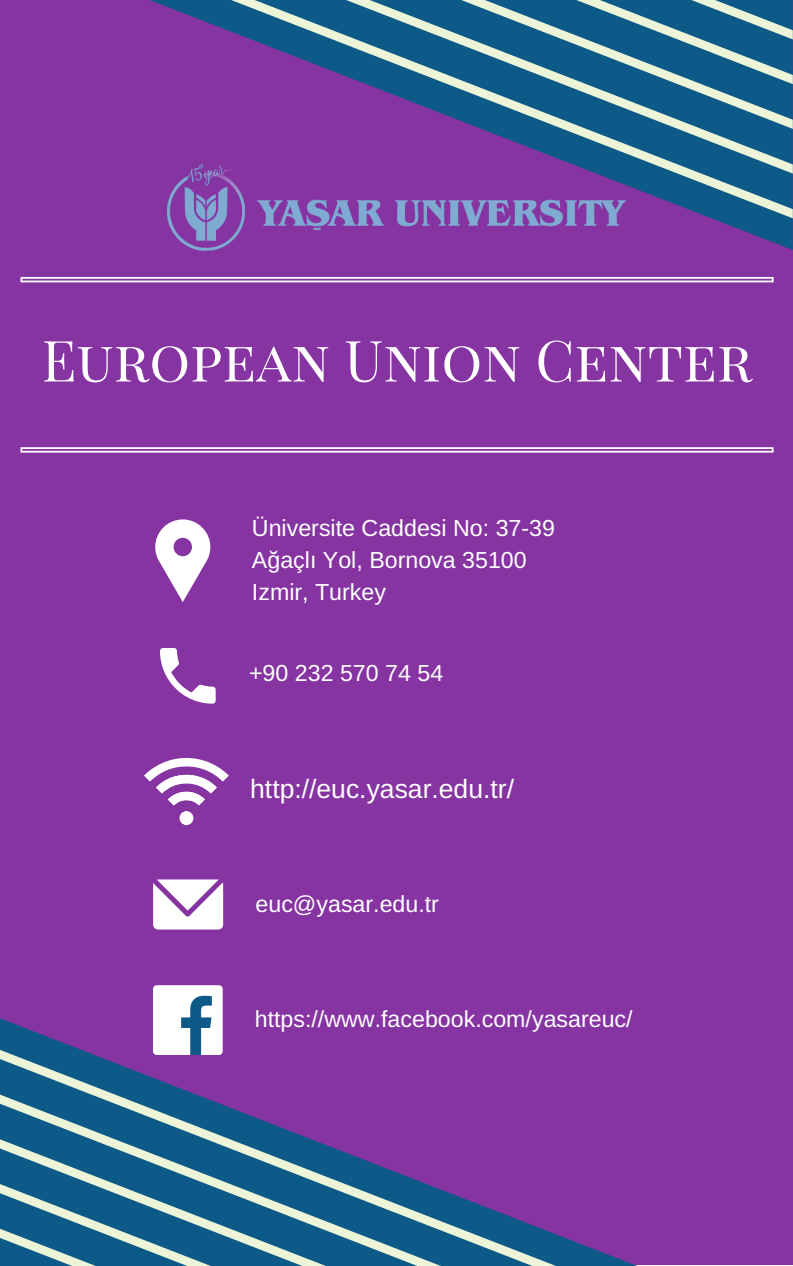
<style>
.page{position:relative;width:793px;height:1266px;background:#fff}
.page>*{position:absolute;margin:0;border:0;box-sizing:border-box;transform-origin:0 0}
.t1{font:56.85px "Playfair Display SC";color:#fff}
.t2{font:26.55px "Arimo";color:#fff}
.t3{font:23.17px/32px "Arimo";color:#fff}
.s1{font-family:"Liberation Sans"}
</style>
<div class="page">
<div style="left:0;top:0;width:793px;height:1265px;background:#8634a2"></div>
<svg style="left:167px;top:219px;width:626px;height:31px"></svg>
<svg style="left:167px;top:174px;width:626px;height:45px;fill:#0d5988"></svg>
<svg style="left:201px;top:130px;width:592px;height:44px"></svg>
<svg style="left:368px;top:85px;width:425px;height:45px;background:#416c98"></svg>
<svg style="left:150px;top:0;width:643px;height:85px;fill:#0d5988"></svg>
<svg style="left:0;top:1018px;width:76px;height:30px"></svg>
<svg style="left:0;top:1048px;width:223px;height:45px;fill:#0d5988"></svg>
<svg style="left:0;top:1093px;width:308px;height:45px;fill:#0d5988"></svg>
<svg style="left:0;top:1138px;width:421px;height:44px;background:#406d98"></svg>
<svg style="left:0;top:1182px;width:635px;height:83px;fill:#0d5988"></svg>
<div style="left:153px;top:985px;width:70px;height:69px;background:#fff;border-radius:4px"></div>
<svg style="left:181px;top:995px;width:31px;height:59px"></svg>
<svg style="left:153px;top:879px;width:70px;height:50px;background:#ece0f1"></svg>
<img style="left:168px;top:164px;width:457px;height:86px">
<svg style="left:21px;top:277px;width:752px;height:5px"></svg>
<svg style="left:21px;top:447px;width:752px;height:5px"></svg>
<svg style="left:155px;top:519px;width:55px;height:83px"></svg>
<svg style="left:144px;top:758px;width:85px;height:66px"></svg>
<div style="left:180px;top:811px;width:13px;height:13px;background:#fff;border-radius:50%"></div>
<svg style="left:160px;top:648px;width:56px;height:55px"></svg>
<h1 class="t1" style="left:42px;top:320px;width:712px">European Union Center</h1>
<p class="t3" style="left:252px;top:512px;width:305px">Üniversite Caddesi No: 37-39<br>A<span class="s1">ğ</span>açlı Yol, Bornova 35100<br>Izmir, Turkey</p>
<p class="t3" style="left:249px;top:657px;width:196px">+90 232 570 74 54</p>
<p class="t2" style="left:250px;top:774px;width:265px">http://euc.yasar.edu.tr/</p>
<p class="t3" style="left:255px;top:887px;width:185px">euc@yasar.edu.tr</p>
<p class="t3" style="left:255px;top:1003px;width:379px">https://www.facebook.com/yasareuc/</p>
</div>
